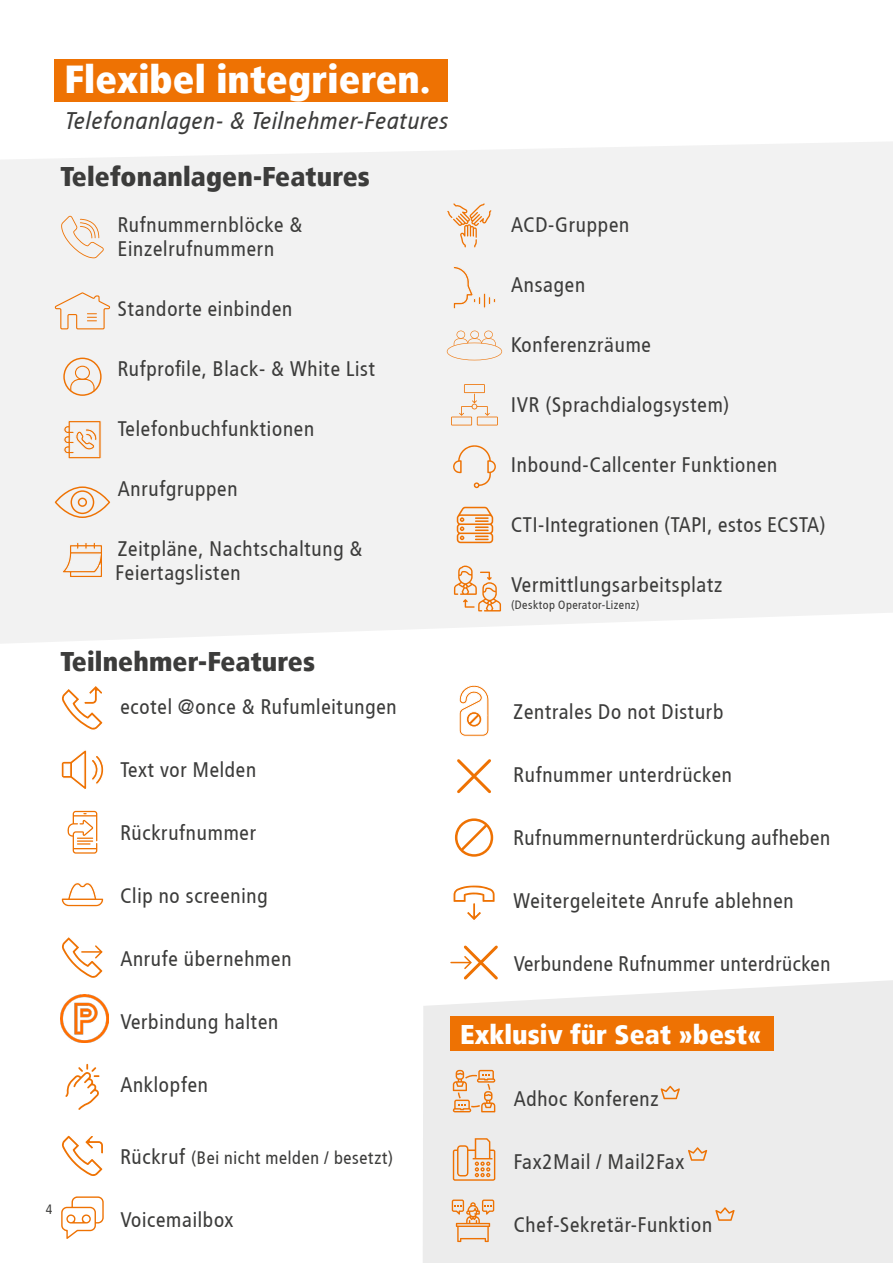
<style>
.page{position:relative;width:893px;height:1263px;background:#fff}
.page>*{position:absolute;margin:0;border:0;box-sizing:border-box;transform-origin:0 0}
.t1{font:900 39px "Transit";color:#fff}
.t2{font:900 27px "Transit";color:#3c3c3b}
.t3{font:900 27px "Transit";color:#fff}
.t4{font:italic 24px "Transit";color:#3c3c3b}
.t5{font:21px/24px "Transit";color:#3c3c3b}
.t6{font:18px "Transit";color:#3c3c3b}
.t7{font:13.5px "Transit";color:#3c3c3b}
.t8{font:12px "Transit";color:#3c3c3b}
.s1{font-size:21px}
</style>
<div class="page">
<div style="left:0;top:142px;width:893px;height:501px;background:#f2f2f2"></div>
<div style="left:423px;top:980px;width:470px;height:283px;background:#ececec"></div>
<svg style="left:661px;top:1086px;width:19px;height:13px"></svg>
<div style="left:54px;top:60px;width:393px;height:42px;background:#ee7203"></div>
<svg style="left:453px;top:1138px;width:42px;height:43px;background:#ecccaf"></svg>
<svg style="left:453px;top:1070px;width:42px;height:42px;background:#ecc9aa"></svg>
<svg style="left:452px;top:1199px;width:42px;height:43px;background:#ecccb0"></svg>
<svg style="left:67px;top:811px;width:30px;height:43px"></svg>
<svg style="left:61px;top:1196px;width:43px;height:43px"></svg>
<svg style="left:459px;top:685px;width:30px;height:52px"></svg>
<svg style="left:61px;top:750px;width:43px;height:39px"></svg>
<svg style="left:65px;top:1064px;width:35px;height:46px"></svg>
<svg style="left:457px;top:759px;width:34px;height:35px"></svg>
<div style="left:455px;top:818px;width:38px;height:39px;border:3px solid #ee7203;border-radius:50%"></div>
<svg style="left:458px;top:821px;width:32px;height:33px"></svg>
<svg style="left:453px;top:885px;width:42px;height:35px"></svg>
<svg style="left:451px;top:945px;width:50px;height:37px"></svg>
<svg style="left:62px;top:1135px;width:41px;height:41px"></svg>
<svg style="left:61px;top:686px;width:42px;height:44px"></svg>
<svg style="left:62px;top:937px;width:41px;height:41px"></svg>
<svg style="left:61px;top:882px;width:43px;height:25px"></svg>
<svg style="left:54px;top:291px;width:57px;height:39px"></svg>
<svg style="left:447px;top:331px;width:55px;height:29px"></svg>
<svg style="left:61px;top:216px;width:43px;height:42px"></svg>
<svg style="left:447px;top:203px;width:44px;height:44px"></svg>
<svg style="left:55px;top:486px;width:55px;height:32px"></svg>
<svg style="left:63px;top:420px;width:39px;height:40px"></svg>
<svg style="left:61px;top:541px;width:43px;height:38px"></svg>
<svg style="left:451px;top:384px;width:47px;height:41px"></svg>
<svg style="left:452px;top:265px;width:45px;height:45px"></svg>
<svg style="left:63px;top:358px;width:39px;height:38px"></svg>
<svg style="left:688px;top:1147px;width:19px;height:14px"></svg>
<svg style="left:715px;top:1207px;width:19px;height:14px"></svg>
<img style="left:61px;top:995px;width:47px;height:47px">
<div style="left:450px;top:1017px;width:323px;height:34px;background:#ee7203"></div>
<svg style="left:453px;top:445px;width:43px;height:43px"></svg>
<svg style="left:457px;top:507px;width:36px;height:36px"></svg>
<svg style="left:454px;top:565px;width:47px;height:46px"></svg>
<h1 class="t1" style="left:65px;top:56px;width:367px">Flexibel integrieren.</h1>
<p class="t4" style="left:65px;top:107px;width:386px">Telefonanlagen- &amp; Teilnehmer-Features</p>
<p class="t2" style="left:60px;top:160px;width:311px">Telefonanlagen-Features</p>
<p class="t5" style="left:118px;top:213px;width:187px">Rufnummernblöcke &amp;<br>Einzelrufnummern</p>
<p class="t5" style="left:118px;top:297px;width:177px">Standorte einbinden</p>
<p class="t5" style="left:118px;top:357px;width:260px">Rufprofile, Black- &amp; White List</p>
<p class="t5" style="left:118px;top:417px;width:199px">Telefonbuchfunktionen</p>
<p class="t5" style="left:118px;top:477px;width:122px">Anrufgruppen</p>
<p class="t5" style="left:116px;top:537px;width:249px">Zeitpläne, Nachtschaltung &amp;<br>Feiertagslisten</p>
<p class="t2" style="left:60px;top:645px;width:256px">Teilnehmer-Features</p>
<p class="t5" style="left:120px;top:695px;width:279px">ecotel @once &amp; Rufumleitungen</p>
<p class="t5" style="left:120px;top:758px;width:138px">Text vor Melden</p>
<p class="t5" style="left:120px;top:821px;width:138px">Rückrufnummer</p>
<p class="t5" style="left:120px;top:884px;width:150px">Clip no screening</p>
<p class="t5" style="left:120px;top:947px;width:173px">Anrufe übernehmen</p>
<p class="t5" style="left:511px;top:213px;width:120px">ACD-Gruppen</p>
<p class="t5" style="left:511px;top:273px;width:76px">Ansagen</p>
<p class="t5" style="left:511px;top:333px;width:142px">Konferenzräume</p>
<p class="t5" style="left:511px;top:393px;width:221px">IVR (Sprachdialogsystem)</p>
<p class="t5" style="left:511px;top:453px;width:268px">Inbound-Callcenter Funktionen</p>
<p class="t5" style="left:511px;top:513px;width:317px">CTI-Integrationen (TAPI, estos ECSTA)</p>
<p class="t5" style="left:511px;top:573px;width:214px">Vermittlungsarbeitsplatz</p>
<p class="t8" style="left:511px;top:598px;width:130px">(Desktop Operator-Lizenz)</p>
<p class="t5" style="left:514px;top:699px;width:212px">Zentrales Do not Disturb</p>
<p class="t5" style="left:514px;top:762px;width:221px">Rufnummer unterdrücken</p>
<p class="t5" style="left:514px;top:825px;width:319px">Rufnummernunterdrückung aufheben</p>
<p class="t5" style="left:514px;top:888px;width:282px">Weitergeleitete Anrufe ablehnen</p>
<p class="t5" style="left:514px;top:951px;width:319px">Verbundene Rufnummer unterdrücken</p>
<p class="t7" style="left:46px;top:1201px;width:9px">4</p>
<p class="t5" style="left:120px;top:1010px;width:160px">Verbindung halten</p>
<p class="t5" style="left:120px;top:1073px;width:90px">Anklopfen</p>
<p class="t6" style="left:120px;top:1147px;width:275px"><span class="s1">Rückruf</span> (Bei nicht melden / besetzt)</p>
<p class="t5" style="left:120px;top:1208px;width:116px">Voicemailbox</p>
<p class="t3" style="left:460px;top:1018px;width:303px">Exklusiv für Seat »best«</p>
<p class="t5" style="left:514px;top:1086px;width:147px">Adhoc Konferenz</p>
<p class="t5" style="left:514px;top:1149px;width:173px">Fax2Mail / Mail2Fax</p>
<p class="t5" style="left:514px;top:1212px;width:201px">Chef-Sekretär-Funktion</p>
</div>
